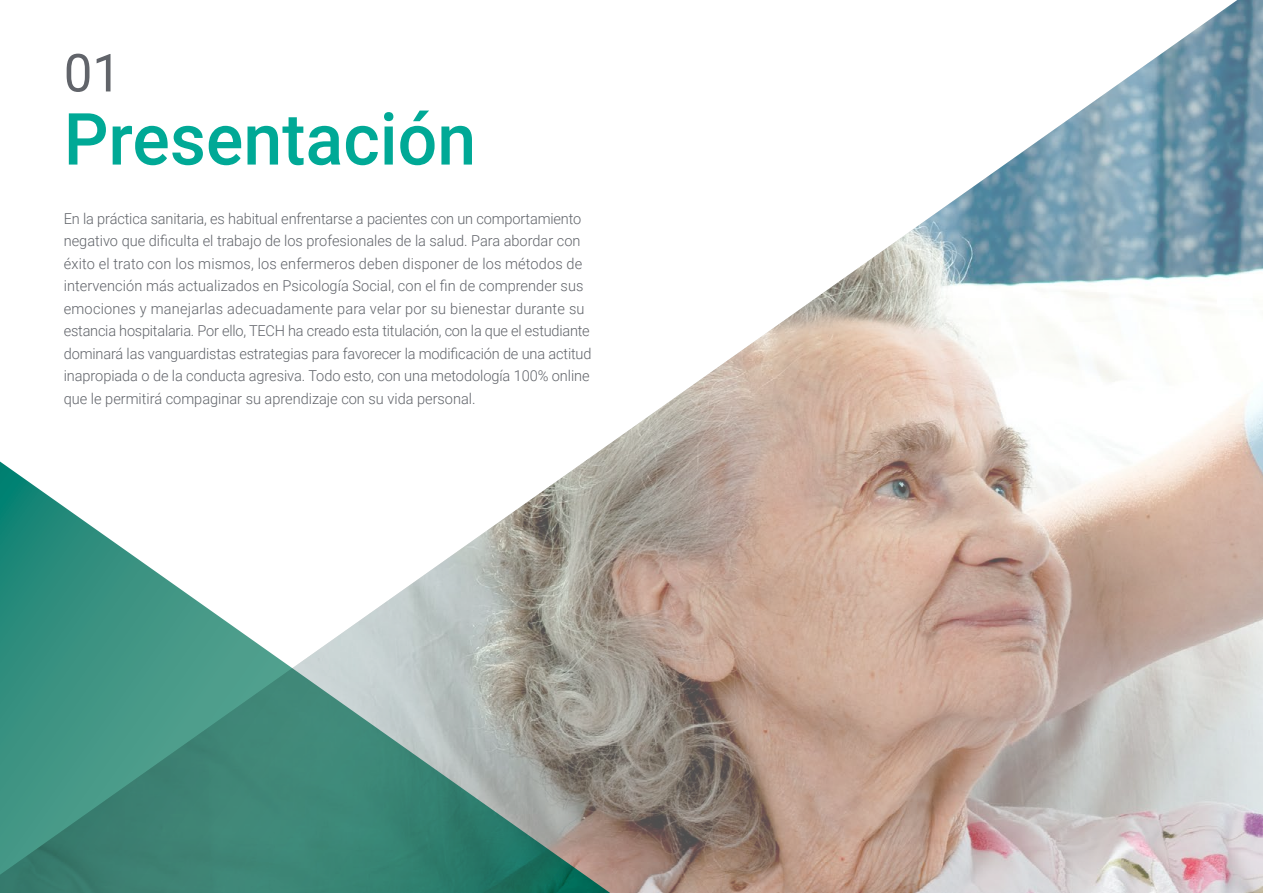
<style>
.page{position:relative;width:1263px;height:893px;background:#fff}
.page>*{position:absolute;margin:0;border:0;box-sizing:border-box;transform-origin:0 0}
.t1{font:500 72px "Roboto";color:#00a996}
.t2{font:52.5px "Roboto";color:#61646a}
.t3{font:300 15px/22.5px "Roboto";letter-spacing:-.005em;color:#61646a}
</style>
<div class="page">
<img style="left:607px;top:0;width:656px;height:893px">
<svg style="left:0;top:446px;width:640px;height:447px"></svg>
<h2 class="t2" style="left:64px;top:36px;width:59px">01</h2>
<h1 class="t1" style="left:64px;top:89px;width:414px">Presentación</h1>
<p class="t3" style="left:64px;top:207px;width:529px">En la práctica sanitaria, es habitual enfrentarse a pacientes con un comportamiento negativo que dificulta el trabajo de los profesionales de la salud. Para abordar con éxito el trato con los mismos, los enfermeros deben disponer de los métodos de intervención más actualizados en Psicología Social, con el fin de comprender sus emociones y manejarlas adecuadamente para velar por su bienestar durante su estancia hospitalaria. Por ello, TECH ha creado esta titulación, con la que el estudiante dominará las vanguardistas estrategias para favorecer la modificación de una actitud inapropiada o de la conducta agresiva. Todo esto, con una metodología 100% online que le permitirá compaginar su aprendizaje con su vida personal.</p>
</div>
